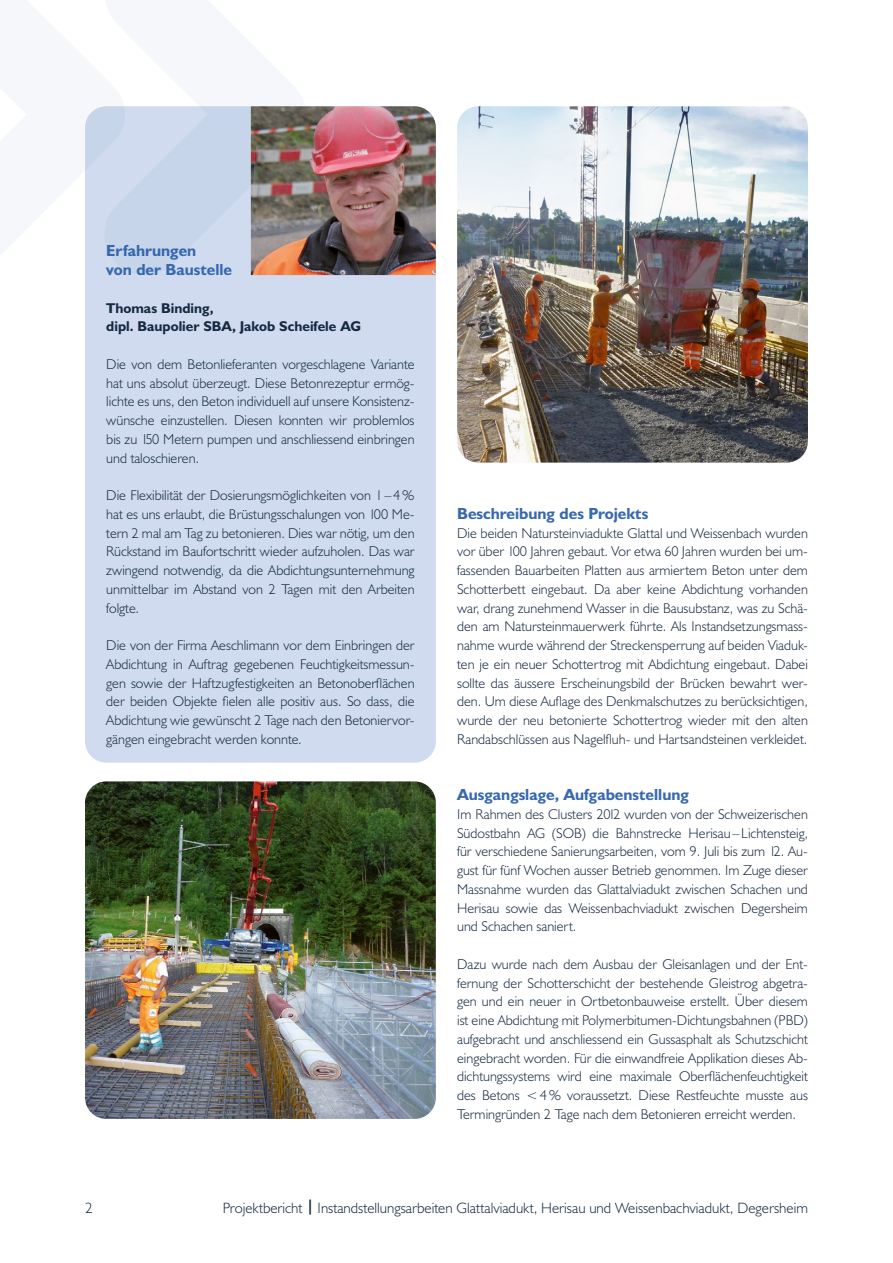
<style>
.page{position:relative;width:893px;height:1263px;background:#fff}
.page>*{position:absolute;margin:0;border:0;box-sizing:border-box;transform-origin:0 0}
.t1{font:700 16.2px/18.8px "Humanist 521 BT";color:#3869af}
.t2{font:300 15px "Humanist 521 BT";color:#162a42}
.t3{font:300 14.25px/18.8px "Humanist 521 BT";color:#162a42;text-align:justify}
.t4{font:700 14.25px/18.8px "Humanist 521 BT";color:#162a42}
.s1{font-weight:700}
</style>
<div class="page">
<div style="left:85px;top:106px;width:351px;height:657px;background:#d0dbef;border-radius:21px"></div>
<img style="left:457px;top:106px;width:351px;height:357px">
<svg style="left:126px;top:106px;width:181px;height:170px;fill:#c7d5eb"></svg>
<img style="left:85px;top:781px;width:351px;height:338px">
<img style="left:251px;top:106px;width:185px;height:169px">
<p class="t1" style="left:106px;top:242px;width:127px">Erfahrungen<br>von der Baustelle</p>
<p class="t4" style="left:106px;top:299px;width:256px">Thomas Binding,<br>dipl. Baupolier SBA, Jakob Scheifele AG</p>
<p class="t3" style="left:106px;top:355px;width:310px">Die von dem Betonlieferanten vorgeschlagene Variante hat uns absolut überzeugt. Diese Betonrezeptur ermög&shy;lichte es uns, den Beton individuell auf unsere Konsistenz&shy;wünsche einzustellen. Diesen konnten wir problemlos bis zu 150 Metern pumpen und anschliessend einbringen und taloschieren.</p>
<p class="t3" style="left:106px;top:486px;width:310px">Die Flexibilität der Dosierungsmöglichkeiten von 1 –4% hat es uns erlaubt, die Brüstungsschalungen von 100 Me&shy;tern 2 mal am Tag zu betonieren. Dies war nötig, um den Rückstand im Baufortschritt wieder aufzuholen. Das war zwingend notwendig, da die Abdichtungsunternehmung unmittelbar im Abstand von 2 Tagen mit den Arbeiten folgte.</p>
<p class="t3" style="left:106px;top:636px;width:310px">Die von der Firma Aeschlimann vor dem Einbringen der Abdichtung in Auftrag gegebenen Feuchtigkeitsmessun&shy;gen sowie der Haftzugfestigkeiten an Betonoberflächen der beiden Objekte fielen alle positiv aus. So dass, die Abdichtung wie gewünscht 2 Tage nach den Betoniervor&shy;gängen eingebracht werden konnte.</p>
<p class="t1" style="left:457px;top:504px;width:193px">Beschreibung des Projekts</p>
<p class="t3" style="left:457px;top:523px;width:352px">Die beiden Natursteinviadukte Glattal und Weissenbach wurden vor über 100 Jahren gebaut. Vor etwa 60 Jahren wurden bei um&shy;fassenden Bauarbeiten Platten aus armiertem Beton unter dem Schotterbett eingebaut. Da aber keine Abdichtung vorhanden war, drang zunehmend Wasser in die Bausubstanz, was zu Schä&shy;den am Natursteinmauerwerk führte. Als Instandsetzungsmass&shy;nahme wurde während der Streckensperrung auf beiden Viaduk&shy;ten je ein neuer Schottertrog mit Abdichtung eingebaut. Dabei sollte das äussere Erscheinungsbild der Brücken bewahrt wer&shy;den. Um diese Auflage des Denkmalschutzes zu berücksichtigen, wurde der neu betonierte Schottertrog wieder mit den alten Randabschlüssen aus Nagelfluh- und Hartsandsteinen verkleidet.</p>
<p class="t1" style="left:457px;top:785px;width:233px">Ausgangslage, Aufgabenstellung</p>
<p class="t3" style="left:457px;top:805px;width:352px">Im Rahmen des Clusters 2012 wurden von der Schweizerischen Südostbahn AG (SOB) die Bahnstrecke Herisau–Lichtensteig, für verschiedene Sanierungsarbeiten, vom 9. Juli bis zum 12. Au&shy;gust für fünf Wochen ausser Betrieb genommen. Im Zuge dieser Massnahme wurden das Glattalviadukt zwischen Schachen und Herisau sowie das Weissenbachviadukt zwischen Degersheim und Schachen saniert.</p>
<p class="t3" style="left:457px;top:955px;width:352px">Dazu wurde nach dem Ausbau der Gleisanlagen und der Ent&shy;fernung der Schotterschicht der bestehende Gleistrog abgetra&shy;gen und ein neuer in Ortbetonbauweise erstellt. Über diesem ist eine Abdichtung mit Polymerbitumen-Dichtungsbahnen (PBD) aufgebracht und anschliessend ein Gussasphalt als Schutzschicht eingebracht worden. Für die einwandfreie Applikation dieses Ab&shy;dichtungssystems wird eine maximale Oberflächenfeuchtigkeit des Betons &lt;4% voraussetzt. Diese Restfeuchte musste aus Termingründen 2 Tage nach dem Betonieren erreicht werden.</p>
<p class="t2" style="left:85px;top:1198px;width:9px">2</p>
<p class="t2" style="left:223px;top:1198px;width:587px">Projektbericht <span class="s1">|</span> Instandstellungsarbeiten Glattalviadukt, Herisau und Weissenbachviadukt, Degersheim</p>
</div>
